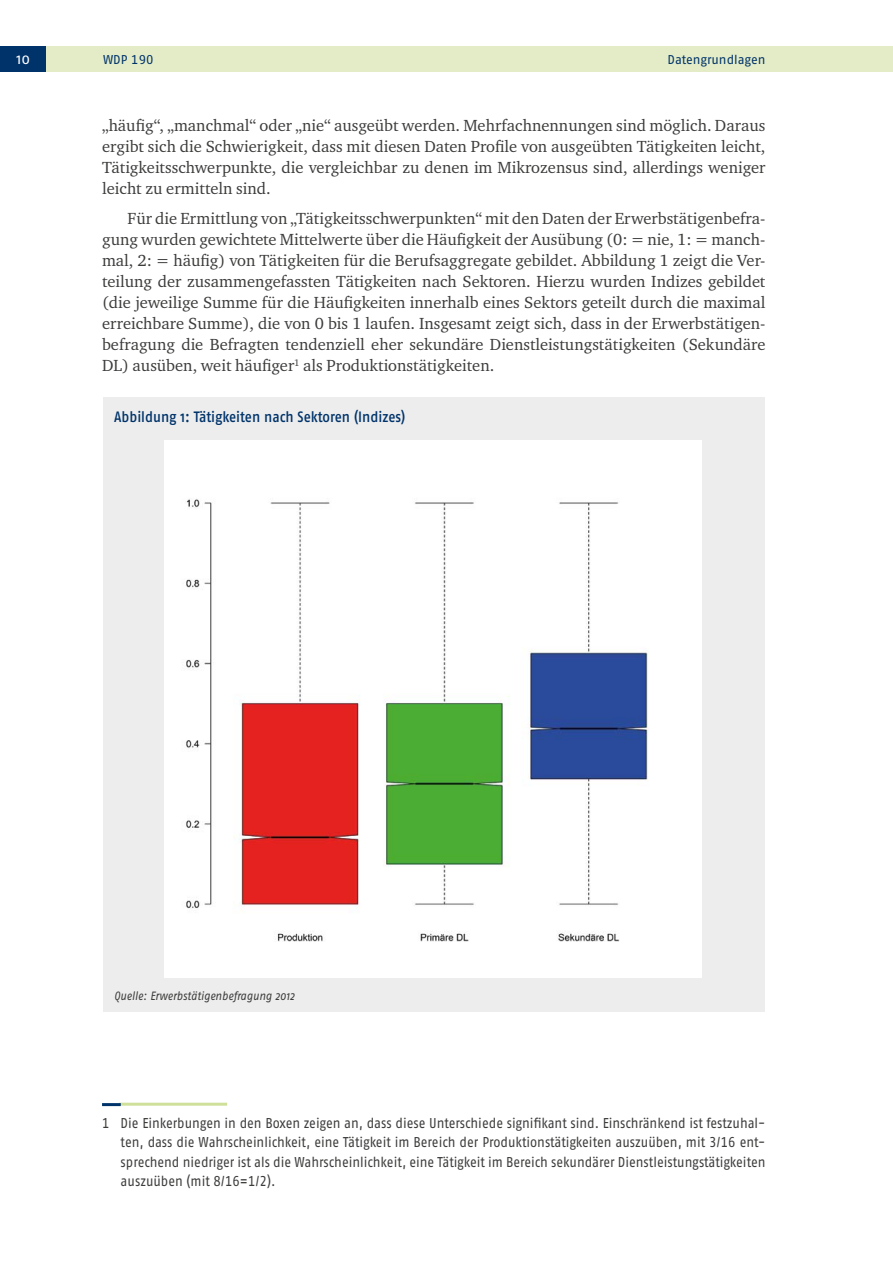
<style>
.page{position:relative;width:893px;height:1263px;background:#fff}
.page>*{position:absolute;margin:0;border:0;box-sizing:border-box;transform-origin:0 0}
.id1164{font:16.5px/21px "Charter ITC Pro";color:#3c3c3b;text-align:justify}
.id1159{font:16.5px/21px "Charter ITC Pro";color:#3c3c3b;text-align:justify}
.t1{font:500 15px "Fago Pro";letter-spacing:-.005em;color:#00336a;scale:.9 1}
.t2{font:15px "Fago Pro";color:#fff}
.id1171{font:14.25px/19.5px "Fago Pro";color:#3c3c3b;text-align:justify;scale:.9 1}
.t3{font:12.75px "Fago Pro";letter-spacing:-.005em;color:#00336a}
.t4{font:italic 12px "Fago Pro";letter-spacing:-.005em;color:#3c3c3b;scale:.9 1}
</style>
<div class="page">
<div style="left:46px;top:46px;width:847px;height:26px;background:#e3ecc6"></div>
<div style="left:0;top:46px;width:46px;height:26px;background:#00336a"></div>
<hr style="left:119px;top:1103px;width:108px;height:3px;background:#cfe09b">
<div style="left:103px;top:398px;width:662px;height:614px;background:#ededed"></div>
<img style="left:165px;top:441px;width:537px;height:536px">
<hr style="left:102px;top:1103px;width:19px;height:3px;background:#00336a">
<p class="t2" style="left:17px;top:50px;width:15px">10</p>
<p class="t3" style="left:103px;top:52px;width:52px">WDP 190</p>
<p class="t3" style="left:668px;top:52px;width:99px">Datengrundlagen</p>
<p class="id1159" style="left:102px;top:115px;width:665px">„häufig“, „manchmal“ oder „nie“ ausgeübt werden. Mehrfachnennungen sind möglich. Daraus ergibt sich die Schwierigkeit, dass mit diesen Daten Profile von ausgeübten Tätigkeiten leicht, Tätigkeitsschwerpunkte, die vergleichbar zu denen im Mikrozensus sind, allerdings weniger leicht zu ermitteln sind.</p>
<p class="id1164" style="left:102px;top:208px;width:665px;text-indent:26px">Für die Ermittlung von „Tätigkeitsschwerpunkten“ mit den Daten der Erwerbstätigenbefra&shy;gung wurden gewichtete Mittelwerte über die Häufigkeit der Ausübung (0: = nie, 1: = manch&shy;mal, 2: = häufig) von Tätigkeiten für die Berufsaggregate gebildet. Abbildung 1 zeigt die Ver&shy;teilung der zusammengefassten Tätigkeiten nach Sektoren. Hierzu wurden Indizes gebildet (die jeweilige Summe für die Häufigkeiten innerhalb eines Sektors geteilt durch die maximal erreichbare Summe), die von 0 bis 1 laufen. Insgesamt zeigt sich, dass in der Erwerbstätigen&shy;befragung die Befragten tendenziell eher sekundäre Dienstleistungstätigkeiten (Sekundäre DL) ausüben, weit häufiger<sup>1</sup> als Produktionstätigkeiten.</p>
<p class="t1" style="left:114px;top:408px;width:325px">Abbildung 1: Tätigkeiten nach Sektoren (Indizes)</p>
<p class="t4" style="left:114px;top:988px;width:202px">Quelle: Erwerbstätigenbefragung 2012</p>
<h1 class="id1171" style="left:121px;top:1113px;width:718px;text-indent:-19px">1 Die Einkerbungen in den Boxen zeigen an, dass diese Unterschiede signifikant sind. Einschränkend ist festzuhal&shy;ten, dass die Wahrscheinlichkeit, eine Tätigkeit im Bereich der Produktionstätigkeiten auszuüben, mit 3/16 ent&shy;sprechend niedriger ist als die Wahrscheinlichkeit, eine Tätigkeit im Bereich sekundärer Dienstleistungstätigkeiten auszuüben (mit 8/16=1/2).</h1>
</div>
